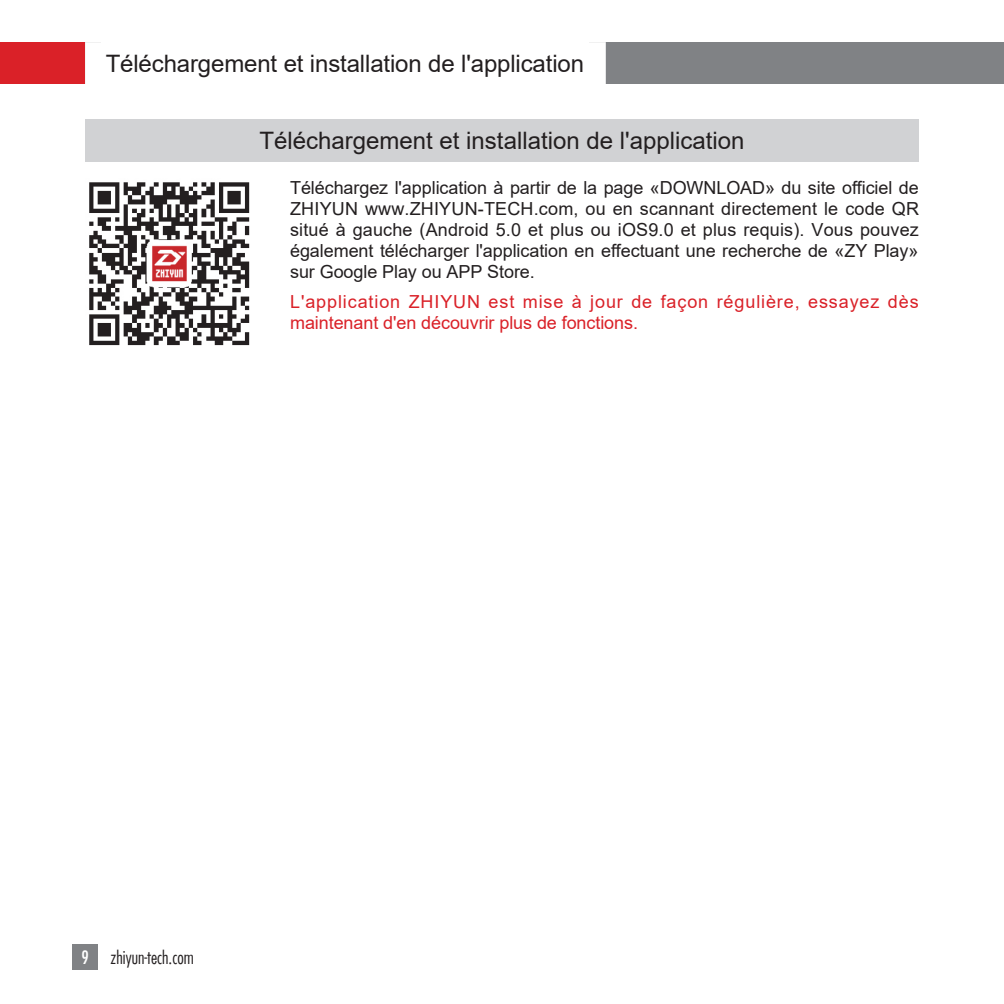
<style>
.page{position:relative;width:1004px;height:1004px;background:#fff}
.page>*{position:absolute;margin:0;border:0;box-sizing:border-box;transform-origin:0 0}
.页码标题{font:24px "Arial";letter-spacing:-.005em;color:#231f20}
.标题1{font:24px "Arial";color:#231f20}
.正文无段前段后{font:18px/21px "Arial";letter-spacing:-.005em;color:#231f20;text-align:justify}
.段落前1毫米{font:18px/21px "Arial";letter-spacing:.05em;color:#da2128}
.t1{font:300 condensed 18px "Futura LT";color:#231f20}
.s1{font-weight:400;color:#fff}
</style>
<div class="page">
<div style="left:0;top:43px;width:85px;height:41px;background:#da2128"></div>
<div style="left:72px;top:944px;width:26px;height:25px;background:#808285"></div>
<div style="left:85px;top:43px;width:918px;height:41px;background:#808285"></div>
<img style="left:89px;top:182px;width:161px;height:164px">
<svg style="left:85px;top:42px;width:520px;height:42px"></svg>
<div style="left:101px;top:42px;width:487px;height:43px;background:#fff"></div>
<div style="left:85px;top:119px;width:833px;height:43px;background:#d1d2d4"></div>
<p class="页码标题" style="left:106px;top:47px;width:480px">Téléchargement et installation de l'application</p>
<p class="标题1" style="left:259px;top:124px;width:486px">Téléchargement et installation de l'application</p>
<p class="正文无段前段后" style="left:290px;top:177px;width:630px">Téléchargez l'application à partir de la page «DOWNLOAD» du site officiel de ZHIYUN www.ZHIYUN-TECH.com, ou en scannant directement le code QR situé à gauche (Android 5.0 et plus ou iOS9.0 et plus requis). Vous pouvez également télécharger l'application en effectuant une recherche de «ZY Play» sur Google Play ou APP Store.</p>
<p class="段落前1毫米" style="left:290px;top:291px;width:630px">L'application ZHIYUN est mise à jour de façon régulière, essayez dès maintenant d'en découvrir plus de fonctions.</p>
<p class="t1" style="left:81px;top:946px;width:114px"><span class="s1">9</span> zhiyun-tech.com</p>
</div>
